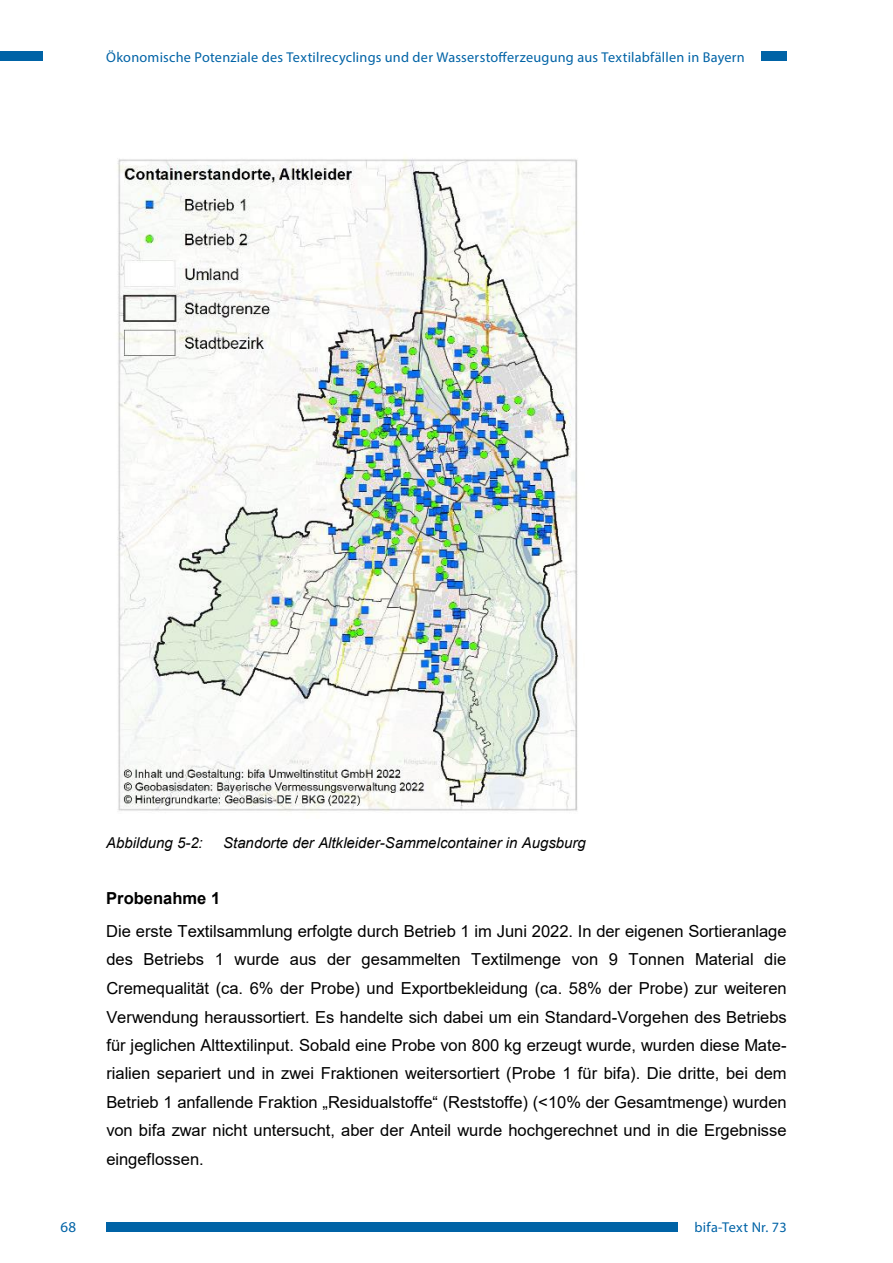
<style>
.page{position:relative;width:893px;height:1263px;background:#fff}
.page>*{position:absolute;margin:0;border:0;box-sizing:border-box;transform-origin:0 0}
.t1{font:16.5px/28.5px "Arial";color:#000;text-align:justify}
.t2{font:700 16.5px "Arial";color:#000}
.t3{font:italic 15px "Arial";color:#000}
.t4{font:15px "Myriad Pro";color:#0063a6}
.t5{font:14.25px "Myriad Pro";letter-spacing:.02em;color:#0063a6}
</style>
<div class="page">
<div style="left:761px;top:51px;width:26px;height:10px;background:#0063a6"></div>
<div style="left:0;top:51px;width:43px;height:10px;background:#0063a6"></div>
<div style="left:106px;top:1222px;width:572px;height:10px;background:#0063a6"></div>
<img style="left:117px;top:158px;width:461px;height:654px">
<p class="t5" style="left:106px;top:48px;width:640px">Ökonomische Potenziale des Textilrecyclings und der Wasserstofferzeugung aus Textilabfällen in Bayern</p>
<p class="t3" style="left:106px;top:833px;width:98px">Abbildung 5-2:</p>
<p class="t3" style="left:223px;top:833px;width:364px">Standorte der Altkleider-Sammelcontainer in Augsburg</p>
<p class="t2" style="left:106px;top:887px;width:115px">Probenahme 1</p>
<p class="t1" style="left:106px;top:917px;width:682px">Die erste Textilsammlung erfolgte durch Betrieb 1 im Juni 2022. In der eigenen Sortieranlage des Betriebs 1 wurde aus der gesammelten Textilmenge von 9 Tonnen Material die Cremequalität (ca. 6% der Probe) und Exportbekleidung (ca. 58% der Probe) zur weiteren Verwendung heraussortiert. Es handelte sich dabei um ein Standard-Vorgehen des Betriebs für jeglichen Alttextilinput. Sobald eine Probe von 800 kg erzeugt wurde, wurden diese Mate&shy;rialien separiert und in zwei Fraktionen weitersortiert (Probe 1 für bifa). Die dritte, bei dem Betrieb 1 anfallende Fraktion „Residualstoffe“ (Reststoffe) (&lt;10% der Gesamtmenge) wurden von bifa zwar nicht untersucht, aber der Anteil wurde hochgerechnet und in die Ergebnisse eingeflossen.</p>
<p class="t4" style="left:61px;top:1218px;width:17px">68</p>
<p class="t5" style="left:694px;top:1219px;width:94px">bifa-Text Nr. 73</p>
</div>
